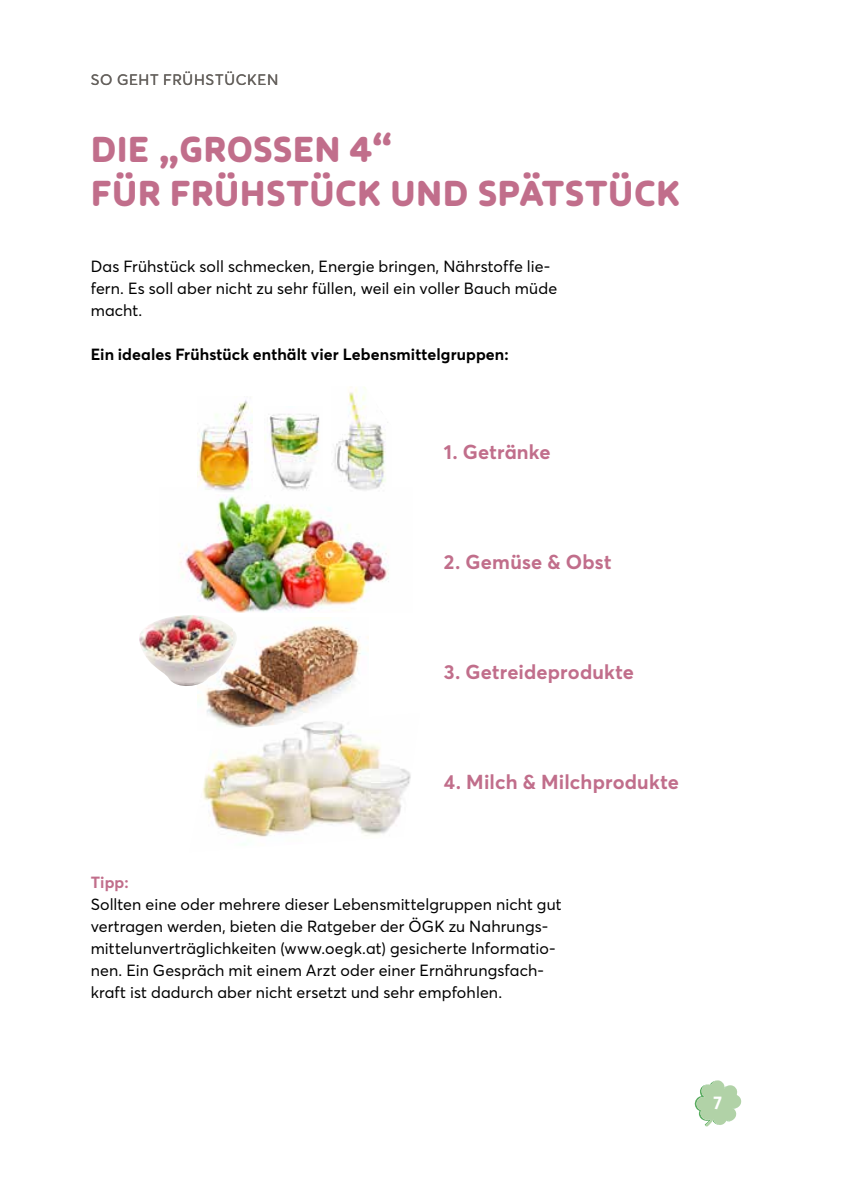
<style>
.page{position:relative;width:842px;height:1191px;background:#fff}
.page>*{position:absolute;margin:0;border:0;box-sizing:border-box;transform-origin:0 0}
.t1{font:900 36px/44px "Apoka";color:#c16e8b}
.t2{font:700 20px "Averta";letter-spacing:.01em;color:#c16e8b}
.t3{font:700 18px "Averta";color:#fff}
.t4{font:16px/22px "Averta";letter-spacing:.005em;color:#000}
.t5{font:700 16px "Averta";letter-spacing:.005em;color:#000}
.t6{font:700 16px "Averta";color:#c16e8b}
.t7{font:15px "Averta";letter-spacing:.045em;color:#65615d}
</style>
<div class="page">
<img style="left:178px;top:496px;width:211px;height:116px">
<img style="left:197px;top:617px;width:171px;height:96px">
<img style="left:202px;top:713px;width:209px;height:132px">
<img style="left:264px;top:414px;width:56px;height:76px">
<img style="left:198px;top:400px;width:54px;height:92px">
<img style="left:331px;top:387px;width:58px;height:110px">
<img style="left:139px;top:615px;width:100px;height:73px">
<svg style="left:695px;top:1080px;width:46px;height:46px"></svg>
<p class="t7" style="left:91px;top:69px;width:189px">SO GEHT FRÜHSTÜCKEN</p>
<h1 class="t1" style="left:91px;top:127px;width:591px">DIE „GROSSEN 4“<br>FÜR FRÜHSTÜCK UND SPÄTSTÜCK</h1>
<p class="t4" style="left:91px;top:255px;width:468px">Das Frühstück soll schmecken, Energie bringen, Nährstoffe lie&shy;fern. Es soll aber nicht zu sehr füllen, weil ein voller Bauch müde macht.</p>
<p class="t5" style="left:91px;top:343px;width:420px">Ein ideales Frühstück enthält vier Lebensmittelgruppen:</p>
<p class="t2" style="left:444px;top:438px;width:108px">1. Getränke</p>
<p class="t2" style="left:444px;top:548px;width:169px">2. Gemüse &amp; Obst</p>
<p class="t2" style="left:444px;top:658px;width:192px">3. Getreideprodukte</p>
<p class="t2" style="left:444px;top:768px;width:237px">4. Milch &amp; Milchprodukte</p>
<p class="t6" style="left:91px;top:871px;width:40px">Tipp:</p>
<p class="t4" style="left:91px;top:893px;width:472px">Sollten eine oder mehrere dieser Lebensmittelgruppen nicht gut vertragen werden, bieten die Ratgeber der ÖGK zu Nahrungs&shy;mittelunverträglichkeiten (www.oegk.at) gesicherte Informatio&shy;nen. Ein Gespräch mit einem Arzt oder einer Ernährungsfach&shy;kraft ist dadurch aber nicht ersetzt und sehr empfohlen.</p>
<p class="t3" style="left:714px;top:1089px;width:10px">7</p>
</div>
